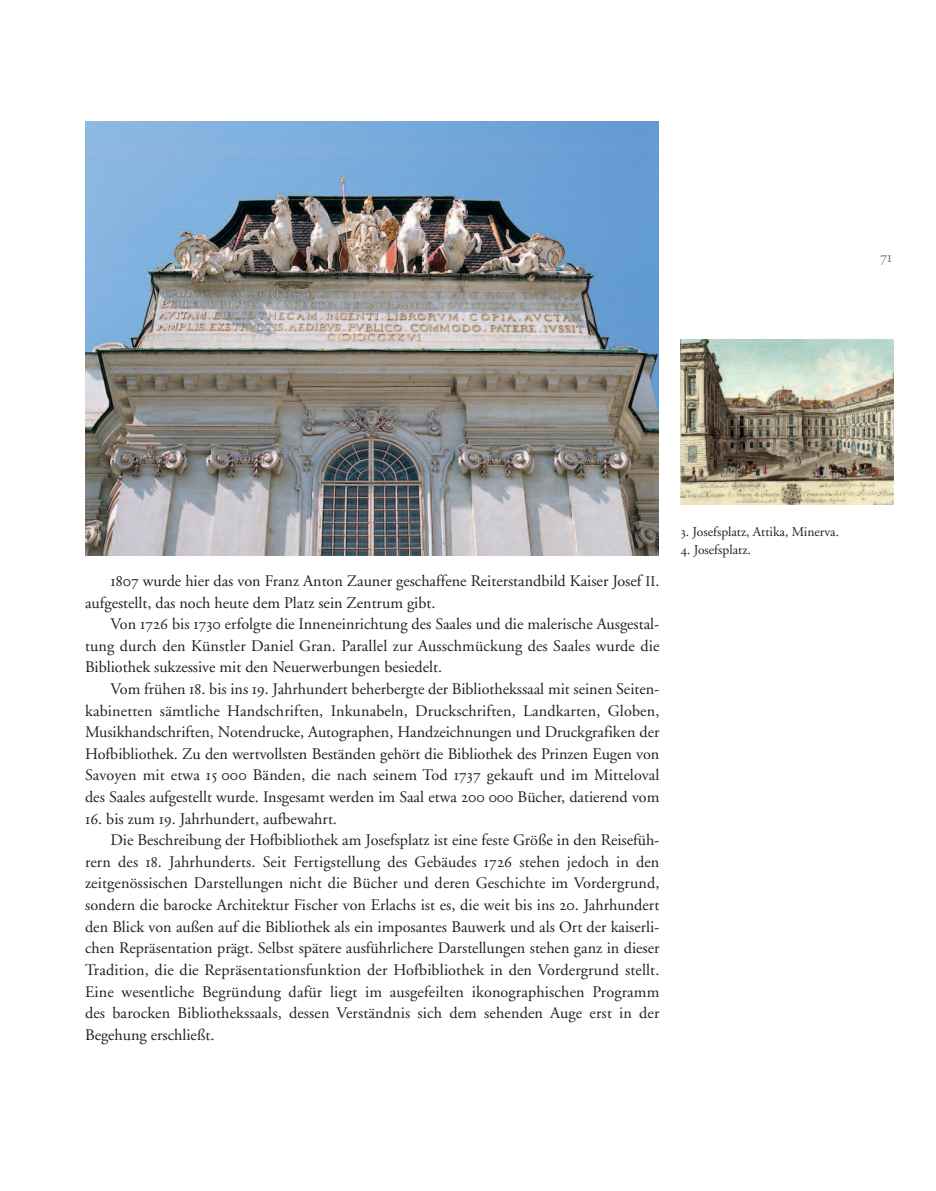
<style>
.page{position:relative;width:936px;height:1191px;background:#fff}
.page>*{position:absolute;margin:0;border:0;box-sizing:border-box;transform-origin:0 0}
.t1{font:16.2px/21.6px "Adobe Garamond";color:#231f20;text-align:justify}
.t2{font:15.75px "Adobe Garamond Regular SC";color:#657594;scale:.95 1}
.t3{font:13.5px "Adobe Garamond";color:#231f20}
.s1{font-family:"Adobe Garamond Regular SC"}
.s2{font-size:14.7px}
</style>
<div class="page">
<img style="left:680px;top:339px;width:213px;height:166px">
<img style="left:85px;top:121px;width:573px;height:434px">
<p class="t2" style="left:879px;top:250px;width:14px">71</p>
<p class="t1" style="left:85px;top:571px;width:576px;text-indent:26px"><span class="s1">1807</span> wurde hier das von Franz Anton Zauner geschaffene Reiterstandbild Kaiser Josef <span class="s2">II</span>. aufgestellt, das noch heute dem Platz sein Zentrum gibt.</p>
<p class="t1" style="left:85px;top:614px;width:576px;text-indent:26px">Von <span class="s1">1726</span> bis <span class="s1">1730</span> erfolgte die Inneneinrichtung des Saales und die malerische Ausgestal&shy;tung durch den Künstler Daniel Gran. Parallel zur Ausschmückung des Saales wurde die Bibliothek sukzessive mit den Neuerwerbungen besiedelt.</p>
<p class="t1" style="left:85px;top:679px;width:576px;text-indent:26px">Vom frühen <span class="s1">18</span>. bis ins <span class="s1">19</span>. Jahrhundert beherbergte der Bibliothekssaal mit seinen Seiten&shy;kabinetten sämtliche Handschriften, Inkunabeln, Druckschriften, Landkarten, Globen, Musikhandschriften, Notendrucke, Autographen, Handzeichnungen und Druckgrafiken der Hofbibliothek. Zu den wertvollsten Beständen gehört die Bibliothek des Prinzen Eugen von Savoyen mit etwa <span class="s1">15 000</span> Bänden, die nach seinem Tod <span class="s1">1737</span> gekauft und im Mitteloval des Saales aufgestellt wurde. Insgesamt werden im Saal etwa <span class="s1">200 000</span> Bücher, datierend vom</p>
<p class="t1" style="left:85px;top:809px;width:253px"><span class="s1">16</span>. bis zum <span class="s1">19</span>. Jahrhundert, aufbewahrt.</p>
<p class="t1" style="left:111px;top:830px;width:550px">Die Beschreibung der Hofbibliothek am Josefsplatz ist eine feste Größe in den Reisefüh-</p>
<p class="t1" style="left:85px;top:852px;width:576px">rern des <span class="s1">18</span>. Jahrhunderts. Seit Fertigstellung des Gebäudes <span class="s1">1726</span> stehen jedoch in den</p>
<p class="t1" style="left:85px;top:874px;width:576px">zeitgenössischen Darstellungen nicht die Bücher und deren Geschichte im Vordergrund,</p>
<p class="t1" style="left:85px;top:895px;width:576px">sondern die barocke Architektur Fischer von Erlachs ist es, die weit bis ins <span class="s1">20</span>. Jahrhundert</p>
<p class="t1" style="left:85px;top:917px;width:576px">den Blick von außen auf die Bibliothek als ein imposantes Bauwerk und als Ort der kaiserli-</p>
<p class="t1" style="left:85px;top:938px;width:576px">chen Repräsentation prägt. Selbst spätere ausführlichere Darstellungen stehen ganz in dieser</p>
<p class="t1" style="left:85px;top:960px;width:576px">Tradition, die die Repräsentationsfunktion der Hofbibliothek in den Vordergrund stellt.</p>
<p class="t1" style="left:85px;top:982px;width:576px">Eine wesentliche Begründung dafür liegt im ausgefeilten ikonographischen Programm</p>
<p class="t1" style="left:85px;top:1003px;width:576px">des barocken Bibliothekssaals, dessen Verständnis sich dem sehenden Auge erst in der</p>
<p class="t1" style="left:85px;top:1025px;width:131px">Begehung erschließt.</p>
<p class="t3" style="left:680px;top:526px;width:160px"><span class="s1">3.</span> Josefsplatz, Attika, Minerva.</p>
<p class="t3" style="left:680px;top:544px;width:72px"><span class="s1">4.</span> Josefsplatz.</p>
</div>
